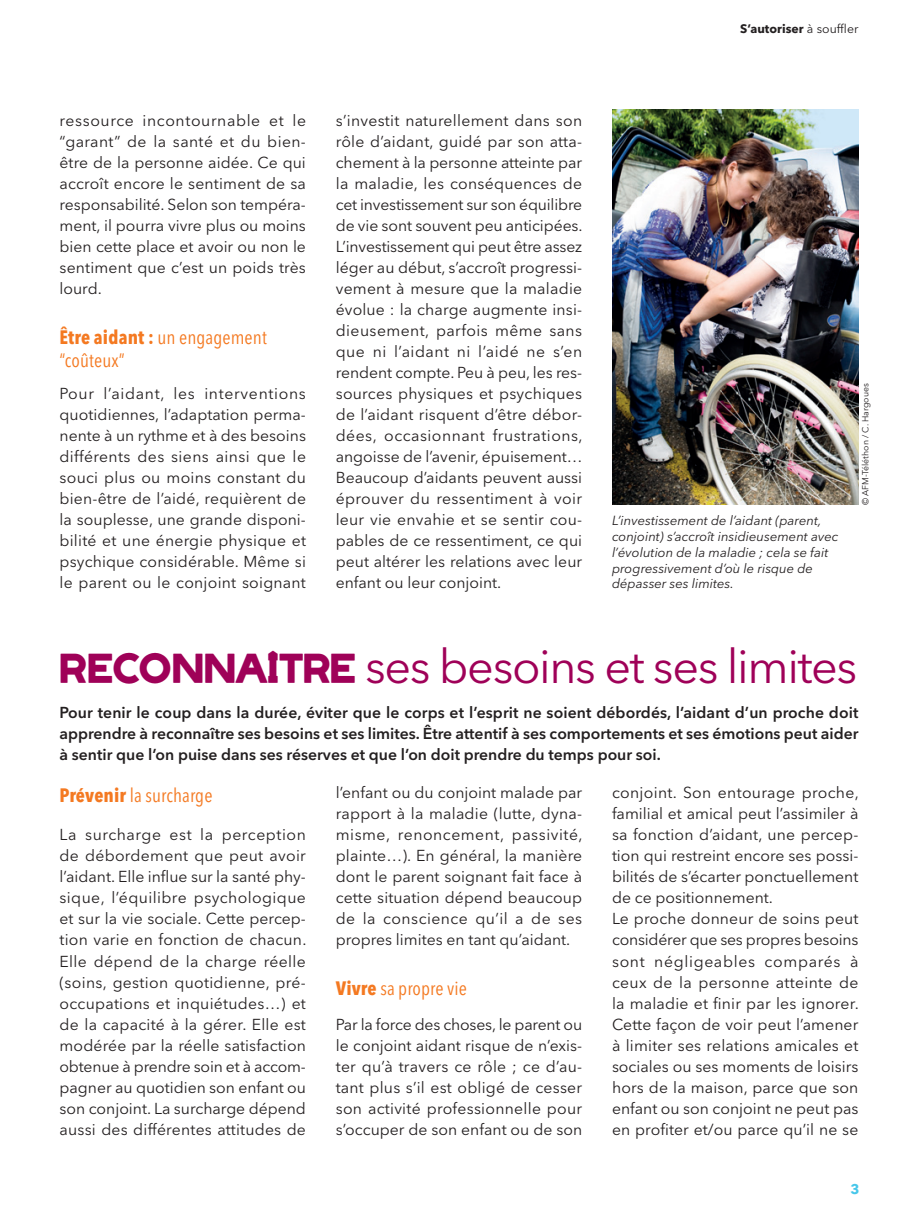
<style>
.page{position:relative;width:918px;height:1216px;background:#fff}
.page>*{position:absolute;margin:0;border:0;box-sizing:border-box;transform-origin:0 0}
.t1{font:47.25px "Avenir Next LT Pro";letter-spacing:-.03em;color:#9f0158}
.t2{font:condensed 19.25px/23.3px "Avenir Next LT Pro";letter-spacing:.005em;color:#f47921}
.t3{font:15.75px/21px "Avenir Next LT Pro";letter-spacing:.005em;color:#231f20;text-align:justify}
.t4{font:600 15.75px/21px "Avenir Next LT Pro";color:#231f20;text-align:justify}
.t5{font:700 14px "Avenir Next LT Pro";color:#47c7ea}
.t6{font:italic 13.12px/15.8px "Avenir Next LT Pro";color:#231f20}
.t7{font:700 12.25px "Avenir Next LT Pro";color:#231f20}
.t8{font:8.75px "Avenir Next LT Pro";color:#231f20}
.s1{font-weight:400}
.s2{font-weight:700}
.s3{font-family:"AFM Telethon";font-weight:700;font-size:32.38px}
</style>
<div class="page">
<img style="left:612px;top:109px;width:246px;height:396px">
<p class="t7" style="left:740px;top:23px;width:120px">S’autoriser <span class="s1">à souffler</span></p>
<p class="t3" style="left:60px;top:111px;width:248px">ressource incontournable et le “garant” de la santé et du bien&shy;être de la personne aidée. Ce qui accroît encore le sentiment de sa responsabilité. Selon son tempéra&shy;ment, il pourra vivre plus ou moins bien cette place et avoir ou non le sentiment que c’est un poids très lourd.</p>
<p class="t2" style="left:60px;top:327px;width:209px"><span class="s2">Être aidant :</span> un engagement “coûteux”</p>
<p class="t3" style="left:60px;top:384px;width:248px">Pour l’aidant, les interventions quotidiennes, l’adaptation perma&shy;nente à un rythme et à des besoins différents des siens ainsi que le souci plus ou moins constant du bien-être de l’aidé, requièrent de la souplesse, une grande disponi&shy;bilité et une énergie physique et psychique considérable. Même si le parent ou le conjoint soignant</p>
<p class="t3" style="left:336px;top:111px;width:248px">s’investit naturellement dans son rôle d’aidant, guidé par son atta&shy;chement à la personne atteinte par la maladie, les conséquences de cet investissement sur son équilibre de vie sont souvent peu anticipées.<br>L’investissement qui peut être assez léger au début, s’accroît progressi&shy;vement à mesure que la maladie évolue : la charge augmente insi&shy;dieusement, parfois même sans que ni l’aidant ni l’aidé ne s’en rendent compte. Peu à peu, les res&shy;sources physiques et psychiques de l’aidant risquent d’être débor&shy;dées, occasionnant frustrations, angoisse de l’avenir, épuisement… Beaucoup d’aidants peuvent aussi éprouver du ressentiment à voir leur vie envahie et se sentir cou&shy;pables de ce ressentiment, ce qui peut altérer les relations avec leur enfant ou leur conjoint.</p>
<p class="t6" style="left:612px;top:514px;width:228px">L’investissement de l’aidant (parent, conjoint) s’accroît insidieusement avec l’évolution de la maladie ; cela se fait progressivement d’où le risque de dépasser ses limites.</p>
<p class="t8" style="left:861px;top:505px;width:123px;rotate:-90deg">© AFM-Téléthon / C. Hargoues</p>
<h1 class="t1" style="left:60px;top:646px;width:799px"><span class="s3">RECONNAÎTRE</span> ses besoins et ses limites</h1>
<p class="t4" style="left:60px;top:703px;width:800px">Pour tenir le coup dans la durée, éviter que le corps et l’esprit ne soient débordés, l’aidant d’un proche doit apprendre à reconnaître ses besoins et ses limites. Être attentif à ses comportements et ses émotions peut aider à sentir que l’on puise dans ses réserves et que l’on doit prendre du temps pour soi.</p>
<p class="t2" style="left:60px;top:785px;width:154px"><span class="s2">Prévenir</span> la surcharge</p>
<p class="t3" style="left:60px;top:825px;width:248px">La surcharge est la perception de débordement que peut avoir l’aidant. Elle influe sur la santé phy&shy;sique, l’équilibre psychologique et sur la vie sociale. Cette percep&shy;tion varie en fonction de chacun.<br>Elle dépend de la charge réelle (soins, gestion quotidienne, pré&shy;occupations et inquiétudes…) et de la capacité à la gérer. Elle est modérée par la réelle satisfaction obtenue à prendre soin et à accom&shy;pagner au quotidien son enfant ou son conjoint. La surcharge dépend aussi des différentes attitudes de</p>
<p class="t3" style="left:336px;top:783px;width:248px">l’enfant ou du conjoint malade par rapport à la maladie (lutte, dyna&shy;misme, renoncement, passivité, plainte…). En général, la manière dont le parent soignant fait face à cette situation dépend beaucoup de la conscience qu’il a de ses propres limites en tant qu’aidant.</p>
<p class="t2" style="left:336px;top:978px;width:133px"><span class="s2">Vivre</span> sa propre vie</p>
<p class="t3" style="left:336px;top:1014px;width:248px">Par la force des choses, le parent ou le conjoint aidant risque de n’exis&shy;ter qu’à travers ce rôle ; ce d’au&shy;tant plus s’il est obligé de cesser son activité professionnelle pour s’occuper de son enfant ou de son</p>
<p class="t3" style="left:612px;top:783px;width:248px;text-align:left">conjoint. Son entourage proche, familial et amical peut l’assimiler à sa fonction d’aidant, une percep&shy;tion qui restreint encore ses possi&shy;bilités de s’écarter ponctuellement de ce positionnement.<br>Le proche donneur de soins peut considérer que ses propres besoins sont négligeables comparés à ceux de la personne atteinte de la maladie et finir par les ignorer.<br>Cette façon de voir peut l’amener à limiter ses relations amicales et sociales ou ses moments de loisirs hors de la maison, parce que son enfant ou son conjoint ne peut pas en profiter et/ou parce qu’il ne se</p>
<p class="t5" style="left:850px;top:1183px;width:11px">3</p>
</div>
